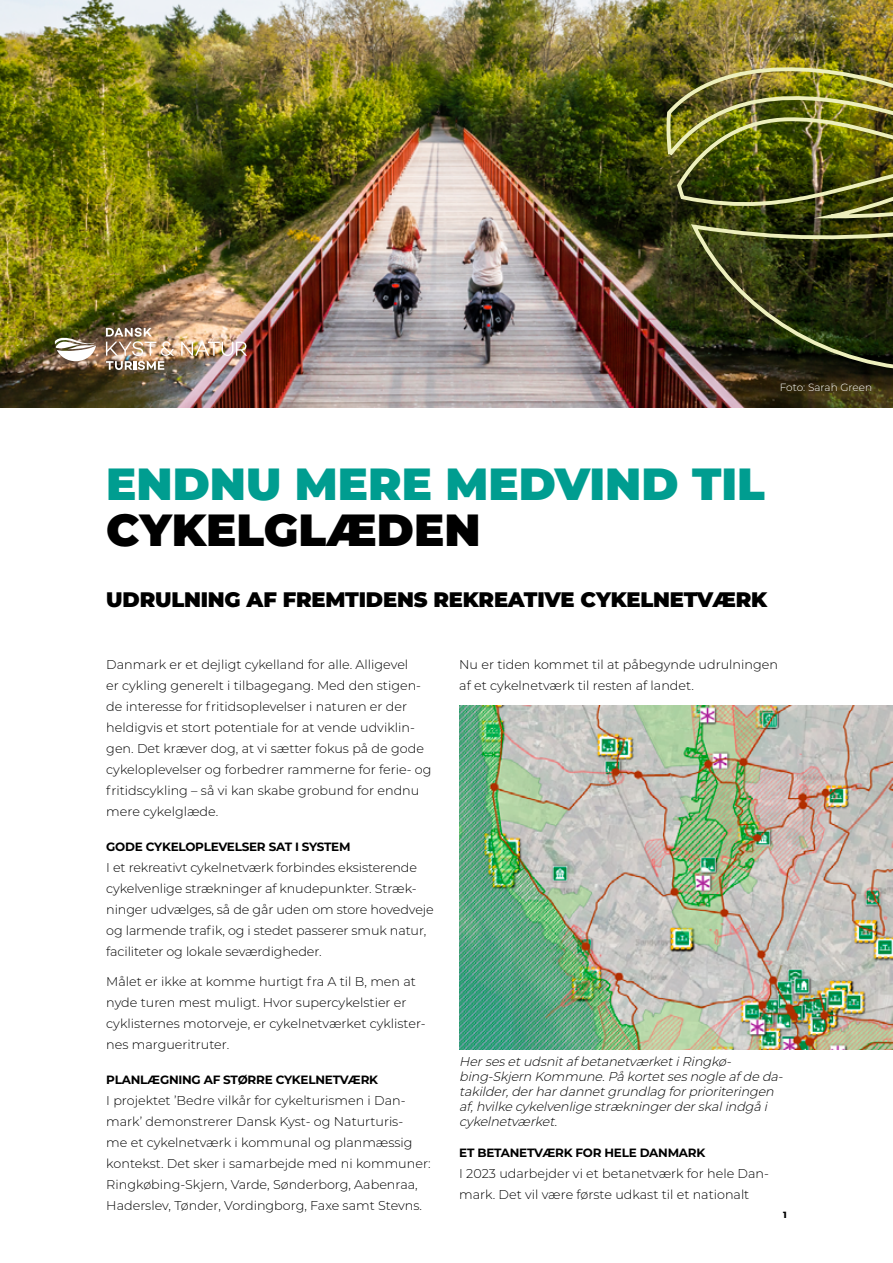
<style>
.page{position:relative;width:893px;height:1263px;background:#fff}
.page>*{position:absolute;margin:0;border:0;box-sizing:border-box;transform-origin:0 0}
.t1{font:900 45px "Montserrat";color:#009d90}
.t2{font:900 45px "Montserrat";color:#000}
.t3{font:900 21px "Montserrat";letter-spacing:-.01em;color:#000}
.t4{font:300 12.75px/21px "Montserrat";color:#000}
.t5{font:italic 300 12.75px/15px "Montserrat";color:#000}
.t6{font:700 12px "Montserrat";letter-spacing:-.02em;color:#000}
.t7{font:300 10.5px "Montserrat";color:#fff}
.t8{font:800 9px "Montserrat";color:#000}
</style>
<div class="page">
<img style="left:0;top:0;width:893px;height:407px">
<img style="left:665px;top:54px;width:228px;height:319px">
<svg style="left:181px;top:341px;width:66px;height:15px"></svg>
<svg style="left:55px;top:337px;width:41px;height:24px"></svg>
<img style="left:106px;top:328px;width:68px;height:42px">
<img style="left:459px;top:706px;width:434px;height:343px">
<p class="t7" style="left:780px;top:380px;width:94px">Foto: Sarah Green</p>
<h1 class="t1" style="left:106px;top:450px;width:660px">ENDNU MERE MEDVIND TIL</h1>
<h1 class="t2" style="left:106px;top:496px;width:376px">CYKELGLÆDEN</h1>
<h2 class="t3" style="left:106px;top:584px;width:662px">UDRULNING AF FREMTIDENS REKREATIVE CYKELNETVÆRK</h2>
<p class="t4" style="left:106px;top:654px;width:327px">Danmark er et dejligt cykelland for alle. Alligevel<br>er cykling generelt i tilbagegang. Med den stigen&shy;de interesse for fritidsoplevelser i naturen er der heldigvis et stort potentiale for at vende udviklin&shy;gen. Det kræver dog, at vi sætter fokus på de gode cykeloplevelser og forbedrer rammerne for ferie- og fritidscykling – så vi kan skabe grobund for endnu mere cykelglæde.</p>
<p class="t6" style="left:106px;top:838px;width:246px">GODE CYKELOPLEVELSER SAT I SYSTEM</p>
<p class="t4" style="left:106px;top:857px;width:329px">I et rekreativt cykelnetværk forbindes eksisterende cykelvenlige strækninger af knudepunkter. Stræk&shy;ninger udvælges, så de går uden om store hovedveje og larmende trafik, og i stedet passerer smuk natur, faciliteter og lokale seværdigheder.</p>
<p class="t4" style="left:106px;top:970px;width:321px">Målet er ikke at komme hurtigt fra A til B, men at nyde turen mest muligt. Hvor supercykelstier er cyklisternes motorveje, er cykelnetværket cyklister&shy;nes margueritruter.</p>
<p class="t6" style="left:106px;top:1071px;width:273px">PLANLÆGNING AF STØRRE CYKELNETVÆRK</p>
<p class="t4" style="left:106px;top:1089px;width:326px">I projektet ’Bedre vilkår for cykelturismen i Dan&shy;mark’ demonstrerer Dansk Kyst- og Naturturis-<br>me et cykelnetværk i kommunal og planmæssig kontekst. Det sker i samarbejde med ni kommuner:<br>Ringkøbing-Skjern, Varde, Sønderborg, Aabenraa, Haderslev, Tønder, Vordingborg, Faxe samt Stevns.</p>
<p class="t4" style="left:459px;top:654px;width:320px">Nu er tiden kommet til at påbegynde udrulningen af et cykelnetværk til resten af landet.</p>
<p class="t5" style="left:459px;top:1053px;width:328px">HersesetudsnitafbetanetværketiRingkø&shy;bing-Skjern Kommune.På kortetsesnogle afde da&shy;takilder,derhardannetgrundlag forprioriteringen af,hvilke cykelvenlige strækningerderskalindgå i cy kelnetværket.</p>
<p class="t6" style="left:459px;top:1144px;width:248px">ET BETANETVÆRK FOR HELE DANMARK</p>
<p class="t4" style="left:459px;top:1163px;width:311px">I 2023 udarbejder vi et betanetværk for hele Dan&shy;mark. Det vil være første udkast til et nationalt</p>
<p class="t8" style="left:783px;top:1208px;width:5px">1</p>
</div>
